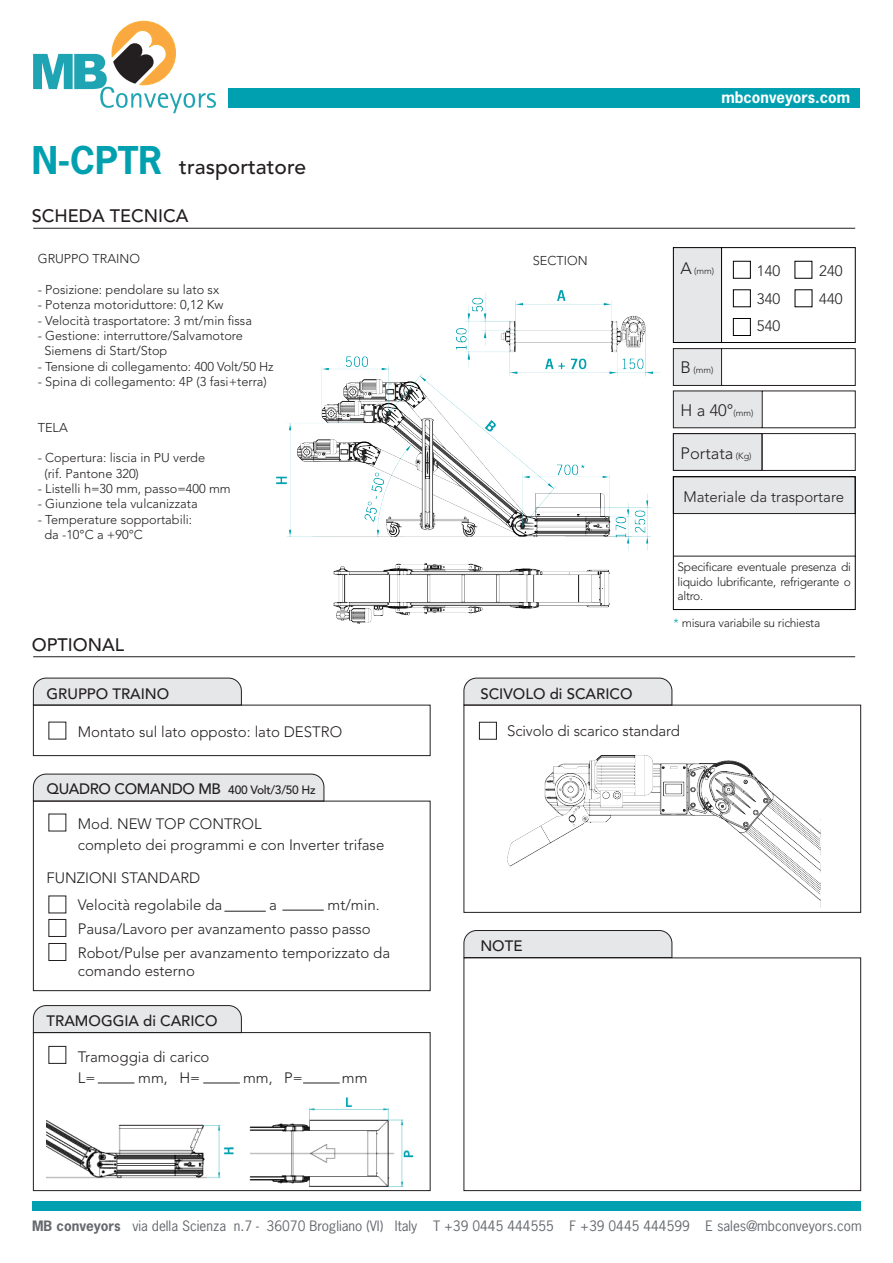
<style>
.page{position:relative;width:893px;height:1263px;background:#fff}
.page>*{position:absolute;margin:0;border:0;box-sizing:border-box;transform-origin:0 0}
.t1{font:500 21px "Avenir";color:#231f20}
.t2{font:500 18px "Avenir";color:#231f20}
.t3{font:300 16.5px "Avenir";color:#231f20}
.t4{font:300 15px "Avenir";color:#231f20}
.t5{font:500 15px "Avenir";color:#231f20}
.t6{font:500 15px "Avenir";letter-spacing:-.025em;color:#231f20}
.t7{font:700 15px "News Gothic";color:#fff}
.t8{font:13.5px "News Gothic";color:#65696e}
.t9{font:300 12.75px "Avenir";color:#231f20}
.t10{font:300 12px/14.4px "Avenir";letter-spacing:-.025em;color:#231f20;text-align:justify}
.t11{font:300 9px "Avenir";color:#231f20}
.s1{font-family:"News Gothic";font-weight:700;font-size:36px;color:#00a0b0}
.s2{font-size:16.5px}
.s3{font-size:9px}
.s4{color:#00a0b0}
.s5{font-size:12px}
.s6{font-weight:700}
</style>
<div class="page">
<div style="left:229px;top:89px;width:631px;height:19px;background:#00a0b0"></div>
<div style="left:32px;top:1201px;width:828px;height:10px;background:#00a0b0"></div>
<svg style="left:33px;top:21px;width:183px;height:92px"></svg>
<img style="left:47px;top:1097px;width:367px;height:89px">
<img style="left:507px;top:756px;width:313px;height:145px">
<img style="left:276px;top:290px;width:384px;height:333px">
<hr style="left:33px;top:228px;width:822px;height:1px;background:#231f20">
<div style="left:673px;top:477px;width:182px;height:36px;background:#e6e7e9"></div>
<div style="left:673px;top:476px;width:182px;height:38px;border:1px solid #231f20"></div>
<hr style="left:673px;top:556px;width:183px;height:1px;background:#231f20">
<div style="left:673px;top:476px;width:182px;height:134px;border:1px solid #000"></div>
<svg style="left:673px;top:247px;width:183px;height:224px"></svg>
<svg style="left:33px;top:678px;width:209px;height:27px;background:#dbdcde"></svg>
<div style="left:33px;top:705px;width:397px;height:51px;border:1px solid #231f20"></div>
<svg style="left:464px;top:930px;width:208px;height:28px;background:#d7d8d9"></svg>
<div style="left:464px;top:958px;width:397px;height:233px;border:1px solid #231f20"></div>
<svg style="left:464px;top:678px;width:208px;height:27px;background:#dcdcde"></svg>
<div style="left:464px;top:705px;width:397px;height:207px;border:1px solid #231f20"></div>
<div style="left:479px;top:722px;width:18px;height:17px;border:1px solid #231f20"></div>
<svg style="left:33px;top:774px;width:291px;height:27px;background:#dcdcde"></svg>
<div style="left:33px;top:801px;width:397px;height:190px;border:1px solid #231f20"></div>
<svg style="left:48px;top:814px;width:18px;height:147px"></svg>
<hr style="left:224px;top:911px;width:42px;height:1px;background:#231f20">
<hr style="left:282px;top:910px;width:42px;height:1px;background:#231f20">
<svg style="left:33px;top:1005px;width:209px;height:27px;background:#dddee0"></svg>
<div style="left:33px;top:1032px;width:397px;height:159px;border:1px solid #231f20"></div>
<hr style="left:98px;top:1083px;width:36px;height:1px;background:#231f20">
<hr style="left:203px;top:1083px;width:37px;height:1px;background:#231f20">
<hr style="left:303px;top:1083px;width:37px;height:1px;background:#231f20">
<hr style="left:33px;top:656px;width:822px;height:1px;background:#231f20">
<div style="left:733px;top:318px;width:17px;height:18px;border:1px solid #000"></div>
<p class="t1" style="left:32px;top:154px;width:276px"><span class="s1">N-CPTR</span> trasportatore</p>
<h2 class="t2" style="left:32px;top:206px;width:158px">SCHEDA TECNICA</h2>
<p class="t9" style="left:38px;top:252px;width:104px">GRUPPO TRAINO</p>
<p class="t9" style="left:533px;top:253px;width:56px">SECTION</p>
<p class="t9" style="left:38px;top:282px;width:183px">- Posizione: pendolare su lato sx</p>
<p class="t9" style="left:38px;top:297px;width:187px">- Potenza motoriduttore: 0,12 Kw</p>
<p class="t9" style="left:38px;top:313px;width:216px">- Velocità trasportatore: 3 mt/min fissa</p>
<p class="t9" style="left:38px;top:328px;width:207px">- Gestione: interruttore/Salvamotore</p>
<p class="t9" style="left:44px;top:343px;width:125px">Siemens di Start/Stop</p>
<p class="t9" style="left:38px;top:359px;width:237px">- Tensione di collegamento: 400 Volt/50 Hz</p>
<p class="t9" style="left:38px;top:374px;width:231px">- Spina di collegamento: 4P (3 fasi+terra)</p>
<p class="t9" style="left:38px;top:420px;width:31px">TELA</p>
<p class="t9" style="left:38px;top:450px;width:169px">- Copertura: liscia in PU verde</p>
<p class="t9" style="left:44px;top:466px;width:96px">(rif. Pantone 320)</p>
<p class="t9" style="left:38px;top:481px;width:195px">- Listelli h=30 mm, passo=400 mm</p>
<p class="t9" style="left:38px;top:496px;width:161px">- Giunzione tela vulcanizzata</p>
<p class="t9" style="left:38px;top:512px;width:156px">- Temperature sopportabili:</p>
<p class="t9" style="left:44px;top:527px;width:100px">da -10°C a +90°C</p>
<p class="t2" style="left:32px;top:634px;width:94px">OPTIONAL</p>
<p class="t5" style="left:47px;top:685px;width:124px">GRUPPO TRAINO</p>
<p class="t5" style="left:480px;top:685px;width:154px">SCIVOLO di SCARICO</p>
<p class="t7" style="left:721px;top:88px;width:130px">mbconveyors.com</p>
<p class="t11" style="left:681px;top:266px;width:35px"><span class="s2">A</span> (mm)</p>
<p class="t4" style="left:757px;top:262px;width:25px">140</p>
<p class="t4" style="left:819px;top:262px;width:25px">240</p>
<p class="t4" style="left:757px;top:290px;width:25px">340</p>
<p class="t4" style="left:819px;top:290px;width:25px">440</p>
<p class="t11" style="left:681px;top:365px;width:34px"><span class="s2">B</span> (mm)</p>
<p class="t4" style="left:757px;top:317px;width:25px">540</p>
<p class="t3" style="left:681px;top:400px;width:74px">H a 40°<span class="s3">(mm)</span></p>
<p class="t3" style="left:681px;top:443px;width:72px">Portata <span class="s3">(Kg)</span></p>
<p class="t4" style="left:683px;top:488px;width:162px">Materiale da trasportare</p>
<p class="t10" style="left:678px;top:560px;width:175px">Specificare eventuale presenza di liquido lubrificante, refrigerante o altro.</p>
<p class="t10" style="left:673px;top:615px;width:148px"><span class="s4">*</span> misura variabile su richiesta</p>
<p class="t4" style="left:78px;top:723px;width:266px">Montato sul lato opposto: lato DESTRO</p>
<p class="t6" style="left:47px;top:780px;width:271px">QUADRO COMANDO MB <span class="s5">400 Volt/3/50 Hz</span></p>
<p class="t4" style="left:78px;top:815px;width:185px">Mod. NEW TOP CONTROL</p>
<p class="t4" style="left:78px;top:836px;width:308px">completo dei programmi e con Inverter trifase</p>
<p class="t4" style="left:47px;top:869px;width:155px">FUNZIONI STANDARD</p>
<p class="t4" style="left:78px;top:896px;width:146px">Velocità regolabile da</p>
<p class="t4" style="left:269px;top:896px;width:9px">a</p>
<p class="t4" style="left:328px;top:896px;width:53px">mt/min.</p>
<p class="t4" style="left:78px;top:920px;width:295px">Pausa/Lavoro per avanzamento passo passo</p>
<p class="t4" style="left:78px;top:944px;width:314px">Robot/Pulse per avanzamento temporizzato da</p>
<p class="t4" style="left:78px;top:962px;width:119px">comando esterno</p>
<p class="t5" style="left:47px;top:1012px;width:173px">TRAMOGGIA di CARICO</p>
<p class="t4" style="left:78px;top:1048px;width:133px">Tramoggia di carico</p>
<p class="t4" style="left:78px;top:1069px;width:19px">L=</p>
<p class="t4" style="left:138px;top:1069px;width:63px">mm, H=</p>
<p class="t4" style="left:243px;top:1069px;width:61px">mm, P=</p>
<p class="t4" style="left:342px;top:1069px;width:27px">mm</p>
<p class="t4" style="left:507px;top:722px;width:174px">Scivolo di scarico standard</p>
<p class="t5" style="left:480px;top:937px;width:44px">NOTE</p>
<p class="t8" style="left:32px;top:1218px;width:831px"><span class="s6">MB conveyors</span> via della Scienza n.7 - 36070 Brogliano (VI) Italy T +39 0445 444555 F +39 0445 444599 E sales@mbconveyors.com</p>
</div>
